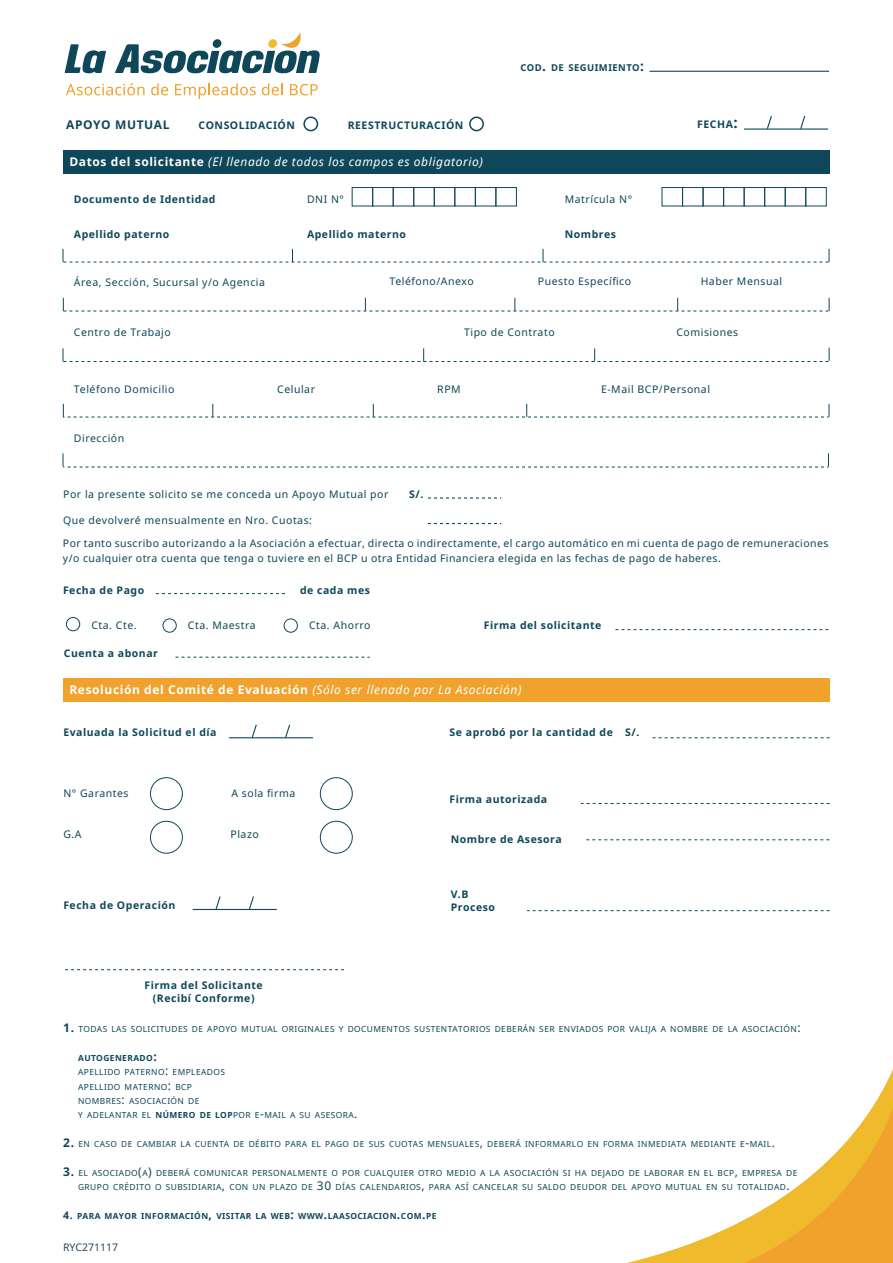
<style>
.page{position:relative;width:893px;height:1263px;background:#fff}
.page>*{position:absolute;margin:0;border:0;box-sizing:border-box;transform-origin:0 0}
.t1{font:700 12px "Noto Sans";letter-spacing:.05em;color:#fff}
.t2{font:italic 12px "Noto Sans";letter-spacing:.05em;color:#fff}
.t3{font:700 12px "Noto Sans";letter-spacing:.05em;color:#0d4759}
.t4{font:10.5px/15px "Noto Sans";letter-spacing:.05em;color:#0d4759}
.t5{font:700 10.5px/12.6px "Noto Sans";letter-spacing:.05em;color:#0d4759;text-align:center}
.t6{font:700 10.5px "Noto Sans";letter-spacing:.05em;color:#0f4759}
.t7{font:10.5px "Noto Sans";letter-spacing:.05em;color:#0f4759}
.t8{font:10.5px "Noto Sans";color:#2c4959}
.t9{font:700 9.45px "Noto Sans";letter-spacing:.05em;color:#0f4759}
.t10{font:8.4px/14.4px "Noto Sans";letter-spacing:.05em;color:#0d4759}
.t11{font:700 8.4px "Noto Sans";letter-spacing:.05em;color:#0d4759}
.s1{font-size:13.5px}
.s2{font-size:15px}
.s3{font-weight:700;font-style:normal}
.s4{font-weight:400;font-style:italic}
.s5{font-weight:700;font-size:12px}
.s6{font-size:12px}
.s7{font-weight:700}
.s8{font-size:10.5px}
</style>
<div class="page">
<div style="left:63px;top:150px;width:767px;height:24px;background:#0d4759"></div>
<svg style="left:628px;top:1069px;width:265px;height:194px"></svg>
<div style="left:662px;top:187px;width:21px;height:19px;border:1px solid #0d4759"></div>
<div style="left:682px;top:187px;width:21px;height:19px;border:1px solid #0d4759"></div>
<div style="left:703px;top:187px;width:21px;height:19px;border:1px solid #0d4759"></div>
<div style="left:723px;top:187px;width:21px;height:19px;border:1px solid #0d4759"></div>
<div style="left:744px;top:187px;width:21px;height:19px;border:1px solid #0d4759"></div>
<div style="left:764px;top:187px;width:22px;height:19px;border:1px solid #0d4759"></div>
<div style="left:785px;top:187px;width:21px;height:19px;border:1px solid #0d4759"></div>
<div style="left:805px;top:187px;width:22px;height:19px;border:1px solid #0d4759"></div>
<div style="left:352px;top:187px;width:21px;height:19px;border:1px solid #0d4759"></div>
<div style="left:372px;top:187px;width:22px;height:19px;border:1px solid #0d4759"></div>
<div style="left:393px;top:187px;width:21px;height:19px;border:1px solid #0d4759"></div>
<div style="left:413px;top:187px;width:22px;height:19px;border:1px solid #0d4759"></div>
<div style="left:434px;top:187px;width:21px;height:19px;border:1px solid #0d4759"></div>
<div style="left:454px;top:187px;width:22px;height:19px;border:1px solid #0d4759"></div>
<div style="left:475px;top:187px;width:21px;height:19px;border:1px solid #0d4759"></div>
<div style="left:495px;top:187px;width:22px;height:19px;border:1px solid #0d4759"></div>
<svg style="left:63px;top:249px;width:766px;height:14px"></svg>
<svg style="left:63px;top:298px;width:767px;height:13px"></svg>
<svg style="left:63px;top:348px;width:767px;height:14px"></svg>
<svg style="left:63px;top:404px;width:766px;height:13px"></svg>
<svg style="left:63px;top:453px;width:766px;height:14px"></svg>
<div style="left:63px;top:678px;width:767px;height:23px;background:#f1a22d"></div>
<div style="left:303px;top:117px;width:15px;height:14px;border:2px solid #0d4759;border-radius:50%"></div>
<div style="left:469px;top:117px;width:15px;height:14px;border:2px solid #0d4759;border-radius:50%"></div>
<svg style="left:615px;top:629px;width:213px;height:1px"></svg>
<svg style="left:428px;top:497px;width:73px;height:2px"></svg>
<svg style="left:156px;top:593px;width:129px;height:1px"></svg>
<div style="left:66px;top:617px;width:14px;height:14px;border:1px solid #0d4759;border-radius:50%"></div>
<div style="left:163px;top:618px;width:14px;height:15px;border:1px solid #0d4759;border-radius:50%"></div>
<div style="left:284px;top:618px;width:14px;height:15px;border:1px solid #0d4759;border-radius:50%"></div>
<svg style="left:175px;top:657px;width:195px;height:1px"></svg>
<svg style="left:428px;top:523px;width:73px;height:1px"></svg>
<svg style="left:649px;top:737px;width:181px;height:1px"></svg>
<svg style="left:527px;top:910px;width:303px;height:1px"></svg>
<svg style="left:65px;top:969px;width:279px;height:1px"></svg>
<svg style="left:581px;top:803px;width:249px;height:1px"></svg>
<svg style="left:586px;top:839px;width:243px;height:1px"></svg>
<svg style="left:66px;top:83px;width:79px;height:12px"></svg>
<svg style="left:151px;top:83px;width:17px;height:12px"></svg>
<svg style="left:175px;top:83px;width:81px;height:16px"></svg>
<svg style="left:262px;top:83px;width:21px;height:12px"></svg>
<svg style="left:290px;top:84px;width:28px;height:11px"></svg>
<svg style="left:65px;top:44px;width:41px;height:30px"></svg>
<svg style="left:115px;top:32px;width:205px;height:42px"></svg>
<hr style="left:744px;top:128px;width:84px;height:2px;background:#0f4759">
<svg style="left:799px;top:116px;width:7px;height:14px"></svg>
<svg style="left:766px;top:116px;width:7px;height:14px"></svg>
<div style="left:150px;top:777px;width:33px;height:33px;border:1px solid #0f4759;border-radius:50%"></div>
<hr style="left:229px;top:737px;width:84px;height:1px;background:#0f4759">
<svg style="left:284px;top:724px;width:7px;height:15px"></svg>
<svg style="left:251px;top:724px;width:7px;height:15px"></svg>
<hr style="left:193px;top:909px;width:84px;height:1px;background:#0f4759">
<svg style="left:248px;top:896px;width:7px;height:15px"></svg>
<svg style="left:215px;top:896px;width:6px;height:15px"></svg>
<hr style="left:650px;top:71px;width:179px;height:1px;background:#0f4759">
<div style="left:320px;top:777px;width:33px;height:33px;border:1px solid #0f4759;border-radius:50%"></div>
<div style="left:320px;top:821px;width:33px;height:32px;border:1px solid #0f4759;border-radius:50%"></div>
<div style="left:150px;top:821px;width:33px;height:32px;border:1px solid #0f4759;border-radius:50%"></div>
<p class="t9" style="left:520px;top:61px;width:125px">COD<span class="s1">.</span> DE SEGUIMIENTO<span class="s1">:</span></p>
<p class="t5" style="left:199px;top:118px;width:98px">CONSOLIDACIÓN</p>
<p class="t5" style="left:348px;top:118px;width:117px">REESTRUCTURACIÓN</p>
<h1 class="t3" style="left:66px;top:116px;width:105px">APOYO MUTUAL</h1>
<p class="t5" style="left:697px;top:118px;width:42px">FECHA<span class="s2">:</span></p>
<h1 class="t2" style="left:69px;top:153px;width:415px"><span class="s3">Datos del solicitante</span> (El llenado de todos los campos es obligatorio)</h1>
<p class="t5" style="left:74px;top:193px;width:143px">Documento de Identidad</p>
<p class="t4" style="left:307px;top:191px;width:39px">DNI N°</p>
<p class="t4" style="left:565px;top:191px;width:69px">Matrícula N°</p>
<p class="t5" style="left:74px;top:227px;width:97px">Apellido paterno</p>
<p class="t4" style="left:74px;top:274px;width:193px">Área, Sección, Sucursal y/o Agencia</p>
<p class="t4" style="left:389px;top:273px;width:86px">Teléfono/Anexo</p>
<p class="t5" style="left:307px;top:227px;width:101px">Apellido materno</p>
<p class="t5" style="left:565px;top:227px;width:53px">Nombres</p>
<p class="t4" style="left:538px;top:273px;width:95px">Puesto Específico</p>
<p class="t4" style="left:701px;top:273px;width:83px">Haber Mensual</p>
<p class="t4" style="left:74px;top:324px;width:98px">Centro de Trabajo</p>
<p class="t4" style="left:464px;top:324px;width:92px">Tipo de Contrato</p>
<p class="t4" style="left:676px;top:324px;width:63px">Comisiones</p>
<p class="t4" style="left:74px;top:381px;width:102px">Teléfono Domicilio</p>
<p class="t4" style="left:74px;top:430px;width:52px">Dirección</p>
<p class="t4" style="left:277px;top:381px;width:39px">Celular</p>
<p class="t4" style="left:437px;top:381px;width:25px">RPM</p>
<p class="t4" style="left:601px;top:381px;width:111px">E-Mail BCP/Personal</p>
<p class="t4" style="left:63px;top:486px;width:327px">Por la presente solicito se me conceda un Apoyo Mutual por</p>
<p class="t5" style="left:409px;top:488px;width:16px">S/.</p>
<p class="t4" style="left:63px;top:512px;width:250px">Que devolveré mensualmente en Nro. Cuotas:</p>
<p class="t4" style="left:63px;top:535px;width:767px">Por tanto suscribo autorizando a la Asociación a efectuar, directa o indirectamente, el cargo automático en mi cuenta de pago de remuneraciones y/o cualquier otra cuenta que tenga o tuviere en el BCP u otra Entidad Financiera elegida en las fechas de pago de haberes.</p>
<p class="t5" style="left:63px;top:583px;width:83px">Fecha de Pago</p>
<p class="t5" style="left:300px;top:583px;width:72px">de cada mes</p>
<p class="t4" style="left:91px;top:617px;width:47px">Cta. Cte.</p>
<p class="t4" style="left:188px;top:617px;width:69px">Cta. Maestra</p>
<p class="t4" style="left:309px;top:617px;width:63px">Cta. Ahorro</p>
<p class="t5" style="left:64px;top:647px;width:96px">Cuenta a abonar</p>
<p class="t5" style="left:484px;top:619px;width:119px">Firma del solicitante</p>
<h1 class="t1" style="left:69px;top:681px;width:453px">Resolución del Comité de Evaluación <span class="s4">(Sólo ser llenado por La Asociación)</span></h1>
<p class="t6" style="left:63px;top:725px;width:155px">Evaluada la Solicitud el día</p>
<p class="t7" style="left:63px;top:786px;width:67px">N° Garantes</p>
<p class="t7" style="left:63px;top:827px;width:20px">G.A</p>
<p class="t7" style="left:231px;top:786px;width:65px">A sola firma</p>
<p class="t7" style="left:230px;top:827px;width:30px">Plazo</p>
<p class="t6" style="left:63px;top:898px;width:114px">Fecha de Operación</p>
<p class="t5" style="left:145px;top:979px;width:120px">Firma del Solicitante (Recibí Conforme)</p>
<p class="t5" style="left:450px;top:726px;width:191px">Se aprobó por la cantidad de S/.</p>
<p class="t5" style="left:450px;top:793px;width:99px">Firma autorizada</p>
<p class="t5" style="left:451px;top:832px;width:112px">Nombre de Asesora</p>
<p class="t5" style="left:451px;top:888px;width:46px;text-align:left">V.B<br>Proceso</p>
<p class="t10" style="left:63px;top:1021px;width:739px"><span class="s5">1.</span> TODAS LAS SOLICITUDES DE APOYO MUTUAL ORIGINALES Y DOCUMENTOS SUSTENTATORIOS DEBERÁN SER ENVIADOS POR VALIJA A NOMBRE DE LA ASOCIACIÓN<span class="s6">:</span></p>
<p class="t10" style="left:78px;top:1050px;width:281px"><span class="s7">AUTOGENERADO</span><span class="s5">:<br></span>APELLIDO PATERNO<span class="s6">:</span> EMPLEADOS<br>APELLIDO MATERNO<span class="s6">:</span> BCP<br>NOMBRES<span class="s6">:</span> ASOCIACIÓN DE<br>Y ADELANTAR EL <span class="s7">NÚMERO DE LOP</span>POR E<span class="s6">-</span>MAIL A SU ASESORA<span class="s6">.</span></p>
<p class="t10" style="left:63px;top:1137px;width:713px"><span class="s5">2.</span> EN CASO DE CAMBIAR LA CUENTA DE DÉBITO PARA EL PAGO DE SUS CUOTAS MENSUALES<span class="s6">,</span> DEBERÁ INFORMARLO EN FORMA INMEDIATA MEDIANTE E<span class="s6">-</span>MAIL<span class="s6">.</span></p>
<p class="t10" style="left:78px;top:1165px;width:721px;text-indent:-15px"><span class="s5">3.</span> EL ASOCIADO<span class="s6">(</span>A<span class="s6">)</span> DEBERÁ COMUNICAR PERSONALMENTE O POR CUALQUIER OTRO MEDIO A LA ASOCIACIÓN SI HA DEJADO DE LABORAR EN EL BCP<span class="s6">,</span> EMPRESA DE<br>GRUPO CRÉDITO O SUBSIDIARIA<span class="s6">,</span> CON UN PLAZO DE <span class="s6">30</span> DÍAS CALENDARIOS<span class="s6">,</span> PARA ASÍ CANCELAR SU SALDO DEUDOR DEL APOYO MUTUAL EN SU TOTALIDAD<span class="s6">.</span></p>
<p class="t11" style="left:63px;top:1210px;width:375px"><span class="s8">4.</span> PARA MAYOR INFORMACIÓN<span class="s6">,</span> VISITAR LA WEB<span class="s6">:</span> WWW<span class="s6">.</span>LAASOCIACION<span class="s6">.</span>COM<span class="s6">.</span>PE</p>
<p class="t8" style="left:63px;top:1239px;width:57px">RYC271117</p>
</div>
